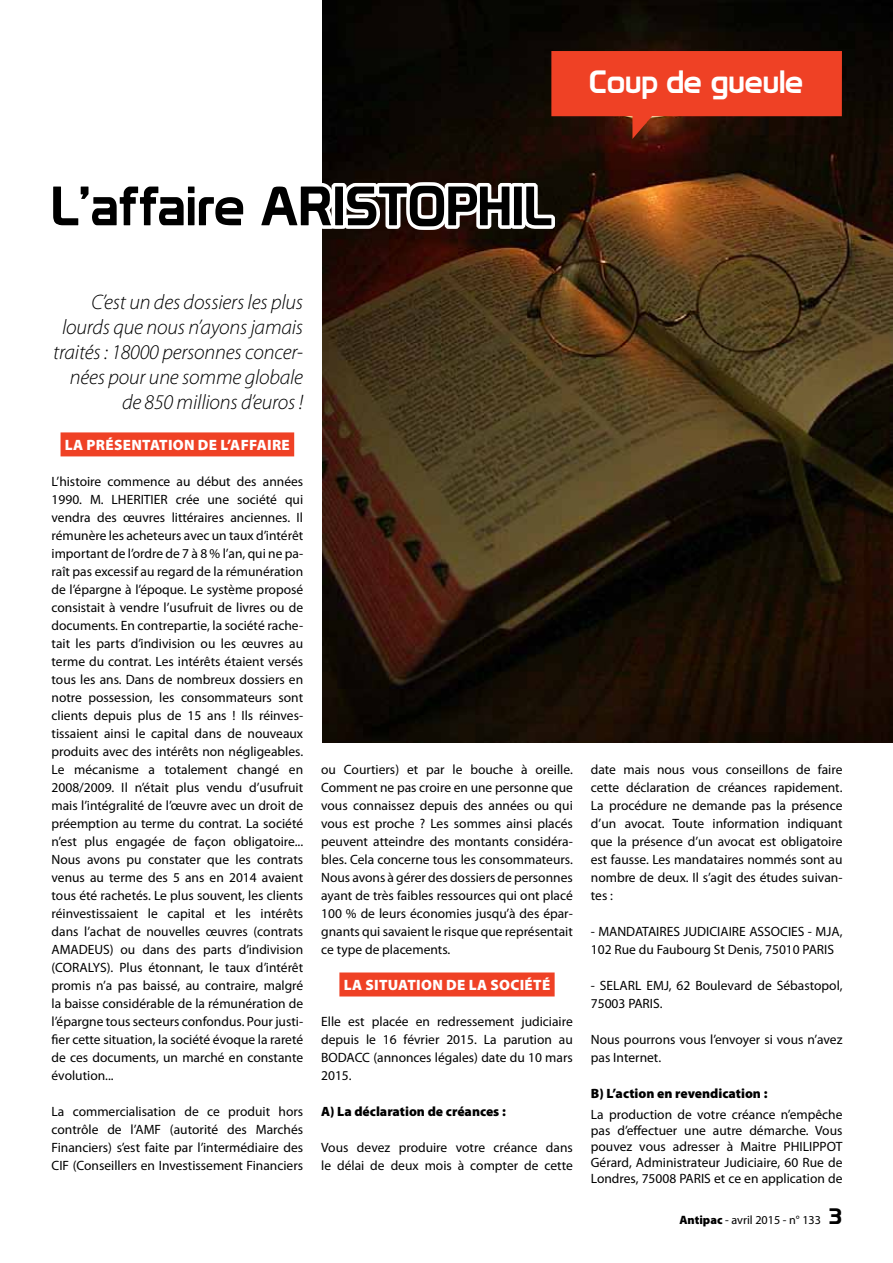
<style>
.page{position:relative;width:893px;height:1263px;background:#fff}
.page>*{position:absolute;margin:0;border:0;box-sizing:border-box;transform-origin:0 0}
.t1{font:54px "Prototype";color:#000}
.t2{font:31.5px "Prototype";color:#fff}
.t3{font:italic 300 21px/25.2px "Myriad Pro";letter-spacing:-.01em;color:#000;text-align:right}
.t4{font:900 15px "Myriad Pro";letter-spacing:.02em;color:#fff}
.t5{font:13.5px/18px "Myriad Pro";color:#000;text-align:justify}
.t6{font:900 13.5px "Myriad Pro";color:#000}
.t7{font:12.15px "Myriad Pro";color:#000}
.s1{font-weight:900}
.s2{font-family:"Prototype";font-size:21.9px}
</style>
<div class="page">
<img style="left:322px;top:0;width:571px;height:742px">
<svg style="left:322px;top:51px;width:520px;height:325px;background:#59331f"></svg>
<div style="left:61px;top:432px;width:233px;height:24px;background:#ef4125"></div>
<div style="left:339px;top:972px;width:216px;height:24px;background:#ef4125"></div>
<h2 class="t2" style="left:589px;top:63px;width:215px">Coup de gueule</h2>
<h1 class="t1" style="left:51px;top:174px;width:502px">L’affaire ARISTOPHIL</h1>
<h3 class="t3" style="left:53px;top:289px;width:251px">C’est un des dossiers les plus lourds que nous n’ayons jamais traités : 18000 personnes concer&shy;nées pour une somme globale de 850 millions d’euros !</h3>
<p class="t4" style="left:65px;top:435px;width:227px">La présentation de l’affaire</p>
<p class="t5" style="left:52px;top:472px;width:253px">L’histoire commence au début des années 1990. M. LHERITIER crée une société qui vendra des œuvres littéraires anciennes. Il rémunère les acheteurs avec un taux d’intérêt important de l’ordre de 7 à 8 % l’an, qui ne pa&shy;raît pas excessif au regard de la rémunération de l’épargne à l’époque. Le système proposé consistait à vendre l’usufruit de livres ou de documents. En contrepartie, la société rache&shy;tait les parts d’indivision ou les œuvres au terme du contrat. Les intérêts étaient versés tous les ans. Dans de nombreux dossiers en notre possession, les consommateurs sont clients depuis plus de 15 ans ! Ils réinves&shy;tissaient ainsi le capital dans de nouveaux produits avec des intérêts non négligeables.<br>Le mécanisme a totalement changé en 2008/2009. Il n’était plus vendu d’usufruit mais l’intégralité de l’œuvre avec un droit de préemption au terme du contrat. La société n’est plus engagée de façon obligatoire...<br>Nous avons pu constater que les contrats venus au terme des 5 ans en 2014 avaient tous été rachetés. Le plus souvent, les clients réinvestissaient le capital et les intérêts dans l’achat de nouvelles œuvres (contrats AMADEUS) ou dans des parts d’indivision (CORALYS). Plus étonnant, le taux d’intérêt promis n’a pas baissé, au contraire, malgré la baisse considérable de la rémunération de l’épargne tous secteurs confondus. Pour justi&shy;fier cette situation, la société évoque la rareté de ces documents, un marché en constante évolution...</p>
<p class="t5" style="left:52px;top:1102px;width:253px">La commercialisation de ce produit hors contrôle de l’AMF (autorité des Marchés Financiers) s’est faite par l’intermédiaire des CIF (Conseillers en Investissement Financiers</p>
<p class="t5" style="left:321px;top:760px;width:253px">ou Courtiers) et par le bouche à oreille.<br>Comment ne pas croire en une personne que vous connaissez depuis des années ou qui vous est proche ? Les sommes ainsi placés peuvent atteindre des montants considéra&shy;bles. Cela concerne tous les consommateurs.<br>Nous avons à gérer des dossiers de personnes ayant de très faibles ressources qui ont placé 100 % de leurs économies jusqu’à des épar&shy;gnants qui savaient le risque que représentait ce type de placements.</p>
<p class="t4" style="left:344px;top:975px;width:208px">La situation de la société</p>
<p class="t5" style="left:321px;top:1012px;width:253px">Elle est placée en redressement judiciaire depuis le 16 février 2015. La parution au BODACC (annonces légales) date du 10 mars 2015.</p>
<p class="t6" style="left:321px;top:1102px;width:186px">A) La déclaration de créances :</p>
<p class="t5" style="left:321px;top:1138px;width:253px">Vous devez produire votre créance dans le délai de deux mois à compter de cette</p>
<p class="t5" style="left:591px;top:760px;width:253px">date mais nous vous conseillons de faire cette déclaration de créances rapidement.<br>La procédure ne demande pas la présence d’un avocat. Toute information indiquant que la présence d’un avocat est obligatoire est fausse. Les mandataires nommés sont au nombre de deux. Il s’agit des études suivan&shy;tes :</p>
<p class="t5" style="left:591px;top:922px;width:253px">- MANDATAIRES JUDICIAIRE ASSOCIES - MJA,<br>102 Rue du Faubourg St Denis, 75010 PARIS</p>
<p class="t5" style="left:591px;top:976px;width:253px">- SELARL EMJ, 62 Boulevard de Sébastopol,<br>75003 PARIS.</p>
<p class="t5" style="left:591px;top:1030px;width:253px">Nous pourrons vous l’envoyer si vous n’avez pas Internet.</p>
<p class="t6" style="left:591px;top:1084px;width:178px">B) L’action en revendication :</p>
<p class="t5" style="left:591px;top:1106px;width:253px;line-height:16.2px">La production de votre créance n’empêche pas d’effectuer une autre démarche. Vous pouvez vous adresser à Maitre PHILIPPOT Gérard, Administrateur Judiciaire, 60 Rue de Londres, 75008 PARIS et ce en application de</p>
<p class="t7" style="left:679px;top:1212px;width:164px"><span class="s1">Antipac</span> - avril 2015 - n° 133 <span class="s2">3</span></p>
</div>
